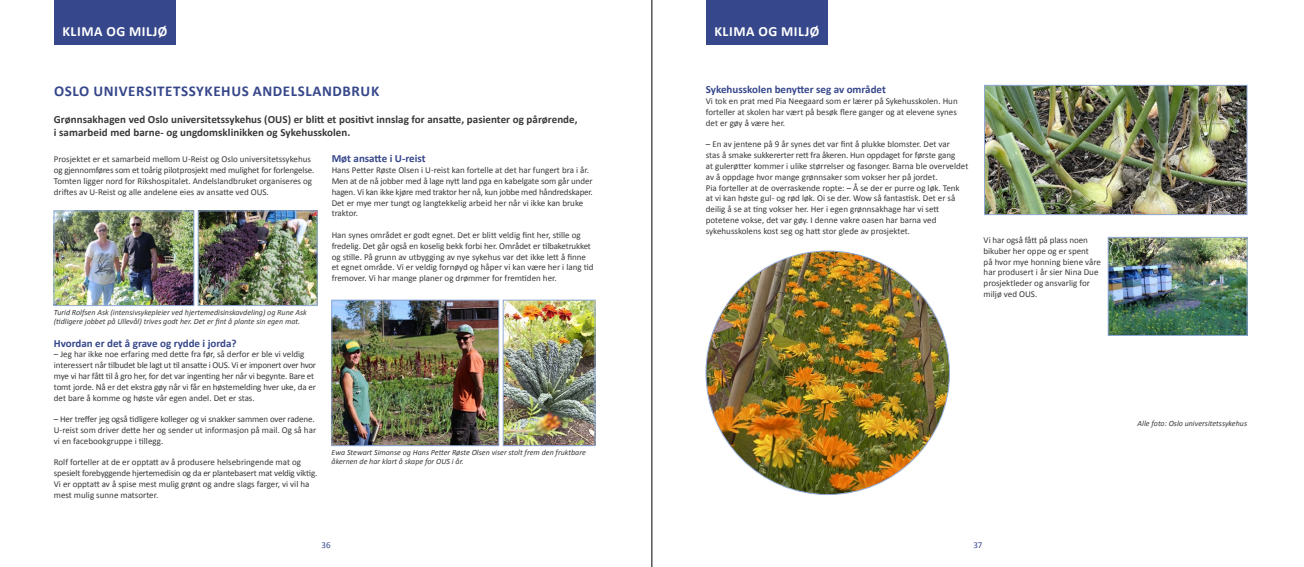
<style>
.page{position:relative;width:1304px;height:567px;background:#fff}
.page>*{position:absolute;margin:0;border:0;box-sizing:border-box;transform-origin:0 0}
.t1{font:700 15px "Calibri";letter-spacing:.04em;color:#36478b}
.t2{font:700 14px "Calibri";letter-spacing:.04em;color:#fff}
.t3{font:700 11px/13.2px "Calibri";letter-spacing:.005em;color:#393939}
.t4{font:700 11px "Calibri";color:#36478b}
.t5{font:9px/10.8px "Calibri";color:#393939}
.t6{font:9px "Calibri";color:#36478b}
.t7{font:italic 8px/9px "Calibri";color:#393939}
</style>
<div class="page">
<div style="left:54px;top:0;width:122px;height:44px;background:#36478b"></div>
<div style="left:706px;top:0;width:122px;height:44px;background:#36478b"></div>
<hr style="left:652px;top:0;width:1px;height:567px;background:#000">
<img style="left:56px;top:213px;width:136px;height:91px">
<div style="left:54px;top:211px;width:140px;height:95px;border:1px solid #91aeda"></div>
<img style="left:200px;top:213px;width:115px;height:91px">
<div style="left:198px;top:211px;width:119px;height:95px;border:1px solid #91aeda"></div>
<img style="left:334px;top:302px;width:163px;height:142px">
<div style="left:332px;top:300px;width:167px;height:146px;border:1px solid #90a9d7"></div>
<img style="left:505px;top:302px;width:88px;height:142px">
<div style="left:503px;top:300px;width:92px;height:146px;border:1px solid #90a9d7"></div>
<img style="left:1110px;top:239px;width:135px;height:95px">
<div style="left:1108px;top:237px;width:139px;height:99px;border:1px solid #90a9d7"></div>
<img style="left:986px;top:87px;width:259px;height:126px">
<div style="left:984px;top:85px;width:263px;height:130px;border:1px solid #90a9d7"></div>
<img style="left:706px;top:251px;width:243px;height:243px;border-radius:122px">
<h2 class="t2" style="left:62px;top:23px;width:107px">KLIMA OG MILJØ</h2>
<h2 class="t2" style="left:714px;top:23px;width:107px">KLIMA OG MILJØ</h2>
<h1 class="t1" style="left:54px;top:82px;width:327px">OSLO UNIVERSITETSSYKEHUS ANDELSLANDBRUK</h1>
<p class="t3" style="left:54px;top:112px;width:525px">Grønnsakhagen ved Oslo universitetssykehus (OUS) er blitt et positivt innslag for ansatte, pasienter og pårørende, i samarbeid med barne- og ungdomsklinikken og Sykehusskolen.</p>
<p class="t5" style="left:54px;top:153px;width:262px">Prosjektet er et samarbeid mellom U-Reist og Oslo universitetssykehus og gjennomføres som et toårig pilotprosjekt med mulighet for forlengelse.<br>Tomten ligger nord for Rikshospitalet. Andelslandbruket organiseres og driftes av U-Reist og alle andelene eies av ansatte ved OUS.</p>
<p class="t4" style="left:332px;top:152px;width:95px">Møt ansatte i U-reist</p>
<p class="t5" style="left:332px;top:164px;width:263px">Hans Petter Røste Olsen i U-reist kan fortelle at det har fungert bra i år.<br>Men at de nå jobber med å lage nytt land pga en kabelgate som går under hagen. Vi kan ikke kjøre med traktor her nå, kun jobbe med håndredskaper.<br>Det er mye mer tungt og langtekkelig arbeid her når vi ikke kan bruke traktor.</p>
<p class="t5" style="left:332px;top:229px;width:263px">Han synes området er godt egnet. Det er blitt veldig fint her, stille og fredelig. Det går også en koselig bekk forbi her. Området er tilbaketrukket og stille. På grunn av utbygging av nye sykehus var det ikke lett å finne et egnet område. Vi er veldig fornøyd og håper vi kan være her i lang tid fremover. Vi har mange planer og drømmer for fremtiden her.</p>
<p class="t7" style="left:54px;top:308px;width:255px">Turid Rolfsen Ask (intensivsykepleier ved hjertemedisinskavdeling) og Rune Ask (tidligere jobbet på Ullevål) trives godt her. Det er fint å plante sin egen mat.</p>
<p class="t4" style="left:54px;top:336px;width:184px">Hvordan er det å grave og rydde i jorda?</p>
<p class="t5" style="left:54px;top:349px;width:264px">– Jeg har ikke noe erfaring med dette fra før, så derfor er ble vi veldig interessert når tilbudet ble lagt ut til ansatte i OUS. Vi er imponert over hvor mye vi har fått til å gro her, for det var ingenting her når vi begynte. Bare et tomt jorde. Nå er det ekstra gøy når vi får en høstemelding hver uke, da er det bare å komme og høste vår egen andel. Det er stas.</p>
<p class="t5" style="left:54px;top:413px;width:264px">– Her treffer jeg også tidligere kolleger og vi snakker sammen over radene.<br>U-reist som driver dette her og sender ut informasjon på mail. Og så har vi en facebookgruppe i tillegg.</p>
<p class="t5" style="left:54px;top:457px;width:265px">Rolf forteller at de er opptatt av å produsere helsebringende mat og spesielt forebyggende hjertemedisin og da er plantebasert mat veldig viktig.<br>Vi er opptatt av å spise mest mulig grønt og andre slags farger, vi vil ha mest mulig sunne matsorter.</p>
<p class="t7" style="left:332px;top:447px;width:256px">Ewa Stewart Simonse og Hans Petter Røste Olsen viser stolt frem den fruktbare åkernen de har klart å skape for OUS i år.</p>
<p class="t4" style="left:706px;top:83px;width:182px">Sykehusskolen benytter seg av området</p>
<p class="t5" style="left:706px;top:95px;width:253px;text-align:justify">Vi tok en prat med Pia Neegaard som er lærer på Sykehusskolen. Hun forteller at skolen har vært på besøk flere ganger og at elevene synes det er gøy å være her.</p>
<p class="t5" style="left:706px;top:139px;width:264px">– En av jentene på 9 år synes det var fint å plukke blomster. Det var<br>stas å smake sukkererter rett fra åkeren. Hun oppdaget for første gang<br>at gulerøtter kommer i ulike størrelser og fasonger. Barna ble overveldet av å oppdage hvor mange grønnsaker som vokser her på jordet.<br>Pia forteller at de overraskende ropte: – Å se der er purre og løk. Tenk at vi kan høste gul- og rød løk. Oi se der. Wow så fantastisk. Det er så deilig å se at ting vokser her. Her i egen grønnsakhage har vi sett potetene vokse, det var gøy. I denne vakre oasen har barna ved sykehusskolens kost seg og hatt stor glede av prosjektet.</p>
<p class="t5" style="left:984px;top:234px;width:119px">Vi har også fått på plass noen bikuber her oppe og er spent<br>på hvor mye honning biene våre har produsert i år sier Nina Due prosjektleder og ansvarlig for miljø ved OUS.</p>
<p class="t6" style="left:321px;top:539px;width:11px">36</p>
<p class="t6" style="left:973px;top:539px;width:11px">37</p>
<p class="t7" style="left:1138px;top:419px;width:111px">Alle foto: Oslo universitetssykehus</p>
</div>
